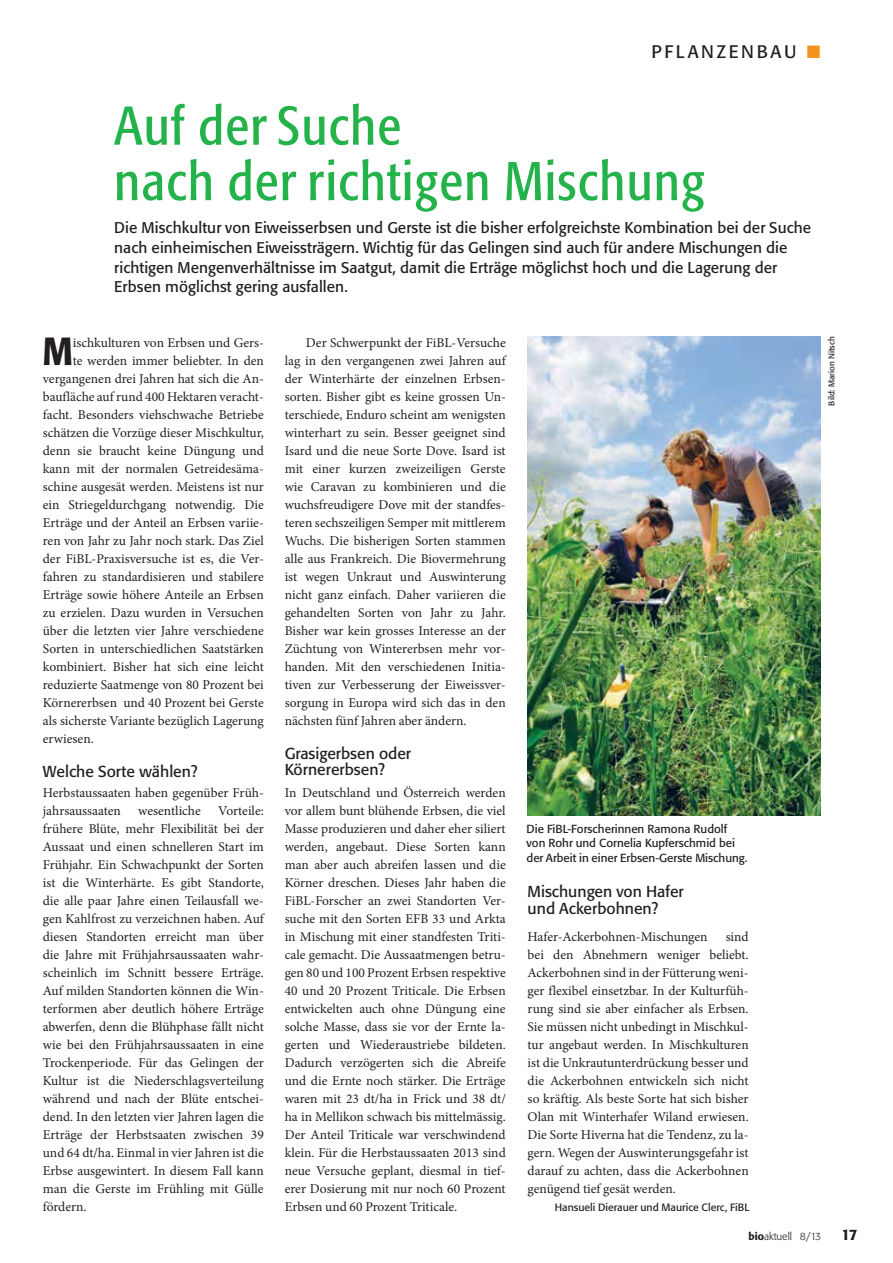
<style>
.page{position:relative;width:893px;height:1263px;background:#fff}
.page>*{position:absolute;margin:0;border:0;box-sizing:border-box;transform-origin:0 0}
.t1{font:condensed 54px/55.5px "Formata BQ";letter-spacing:.025em;color:#24b34b}
.t2{font:500 condensed 38.85px "Formata BQ";color:#231f20}
.t3{font:18px "Formata BQ";letter-spacing:.15em;color:#231f20}
.t4{font:15.75px/16.5px "Formata BQ";color:#231f20}
.t5{font:15.3px/19.8px "Formata BQ";letter-spacing:.005em;color:#231f20}
.t6{font:500 15px "Formata BQ";color:#231f20}
.t7{font:13.5px/18px "Minion Pro";color:#231f20;text-align:justify}
.t8{font:11.55px/14.5px "Formata BQ";color:#231f20}
.t9{font:10.5px "Formata BQ";color:#231f20}
.t10{font:300 10.5px "Formata BQ";color:#231f20}
.t11{font:8.25px "Formata BQ";color:#231f20}
.s1{color:#f7931d}
.s2{font-weight:500}
</style>
<div class="page">
<img style="left:527px;top:337px;width:293px;height:478px">
<h3 class="t3" style="left:651px;top:42px;width:171px">PFLANZENBAU <span class="s1">■</span></h3>
<h1 class="t1" style="left:114px;top:100px;width:592px">Auf der Suche<br>nach der richtigen Mischung</h1>
<p class="t5" style="left:114px;top:218px;width:698px">Die Mischkultur von Eiweisserbsen und Gerste ist die bisher erfolgreichste Kombination bei der Suche nach einheimischen Eiweissträgern. Wichtig für das Gelingen sind auch für andere Mischungen die richtigen Mengenverhältnisse im Saatgut, damit die Erträge möglichst hoch und die Lagerung der Erbsen möglichst gering ausfallen.</p>
<h2 class="t2" style="left:43px;top:329px;width:31px">M</h2>
<p class="t7" style="left:73px;top:335px;width:193px">ischkulturen von Erbsen und Gers-</p>
<p class="t7" style="left:73px;top:353px;width:193px">te werden immer beliebter. In den</p>
<p class="t7" style="left:43px;top:371px;width:223px">vergangenen drei Jahren hat sich die An-</p>
<p class="t7" style="left:43px;top:389px;width:223px">baufläche auf rund 400 Hektaren veracht-</p>
<p class="t7" style="left:43px;top:407px;width:223px">facht. Besonders viehschwache Betriebe</p>
<p class="t7" style="left:43px;top:425px;width:223px">schätzen die Vorzüge dieser Mischkultur,</p>
<p class="t7" style="left:43px;top:443px;width:223px">denn sie braucht keine Düngung und</p>
<p class="t7" style="left:43px;top:461px;width:222px">kann mit der normalen Getreidesäma-</p>
<p class="t7" style="left:43px;top:479px;width:223px">schine ausgesät werden. Meistens ist nur</p>
<p class="t7" style="left:43px;top:497px;width:223px">ein Striegeldurchgang notwendig. Die</p>
<p class="t7" style="left:43px;top:515px;width:222px">Erträge und der Anteil an Erbsen variie-</p>
<p class="t7" style="left:43px;top:533px;width:222px">ren von Jahr zu Jahr noch stark. Das Ziel</p>
<p class="t7" style="left:43px;top:551px;width:223px">der FiBL-Praxisversuche ist es, die Ver-</p>
<p class="t7" style="left:43px;top:569px;width:222px">fahren zu standardisieren und stabilere</p>
<p class="t7" style="left:43px;top:587px;width:222px">Erträge sowie höhere Anteile an Erbsen</p>
<p class="t7" style="left:43px;top:605px;width:223px">zu erzielen. Dazu wurden in Versuchen</p>
<p class="t7" style="left:43px;top:623px;width:222px">über die letzten vier Jahre verschiedene</p>
<p class="t7" style="left:43px;top:641px;width:222px">Sorten in unterschiedlichen Saatstärken</p>
<p class="t7" style="left:43px;top:659px;width:223px">kombiniert. Bisher hat sich eine leicht</p>
<p class="t7" style="left:43px;top:677px;width:223px">reduzierte Saatmenge von 80 Prozent bei</p>
<p class="t7" style="left:43px;top:695px;width:222px">Körnererbsen und 40 Prozent bei Gerste</p>
<p class="t7" style="left:43px;top:713px;width:223px">als sicherste Variante bezüglich Lagerung</p>
<p class="t7" style="left:43px;top:731px;width:53px">erwiesen.</p>
<p class="t4" style="left:43px;top:763px;width:156px">Welche Sorte wählen?</p>
<p class="t7" style="left:43px;top:785px;width:222px">Herbstaussaaten haben gegenüber Früh&shy;jahrsaussaaten</p>
<p class="t7" style="left:43px;top:803px;width:223px;text-indent:175px">Vorteile: frühere Blüte, mehr Flexibilität bei der Aussaat und einen schnelleren Start im Frühjahr. Ein Schwachpunkt der Sorten ist die Winterhärte. Es gibt Standorte, die alle paar Jahre einen Teilausfall we&shy;gen Kahlfrost zu verzeichnen haben. Auf diesen Standorten erreicht man über die Jahre mit Frühjahrsaussaaten wahr&shy;scheinlich im Schnitt bessere Erträge.<br>Auf milden Standorten können die Win&shy;terformen aber deutlich höhere Erträge abwerfen, denn die Blühphase fällt nicht wie bei den Frühjahrsaussaaten in eine Trockenperiode. Für das Gelingen der Kultur ist die Niederschlagsverteilung während und nach der Blüte entschei&shy;dend. In den letzten vier Jahren lagen die Erträge der Herbstsaaten zwischen 39 und 64 dt/ha. Einmal in vier Jahren ist die Erbse ausgewintert. In diesem Fall kann man die Gerste im Frühling mit Gülle fördern.</p>
<p class="t7" style="left:138px;top:803px;width:64px">wesentliche</p>
<p class="t7" style="left:285px;top:335px;width:223px;text-indent:21px">Der Schwerpunkt der FiBL-Versuche lag in den vergangenen zwei Jahren auf der Winterhärte der einzelnen Erbsen&shy;sorten. Bisher gibt es keine grossen Un&shy;terschiede, Enduro scheint am wenigsten winterhart zu sein. Besser geeignet sind Isard und die neue Sorte Dove. Isard ist mit einer kurzen zweizeiligen Gerste wie Caravan zu kombinieren und die wuchsfreudigere Dove mit der standfes&shy;teren sechszeiligen Semper mit mittlerem Wuchs. Die bisherigen Sorten stammen alle aus Frankreich. Die Biovermehrung ist wegen Unkraut und Auswinterung nicht ganz einfach. Daher variieren die gehandelten Sorten von Jahr zu Jahr.<br>Bisher war kein grosses Interesse an der Züchtung von Wintererbsen mehr vor&shy;handen. Mit den verschiedenen Initia&shy;tiven zur Verbesserung der Eiweissver&shy;sorgung in Europa wird sich das in den nächsten fünf Jahren aber ändern.</p>
<p class="t4" style="left:285px;top:746px;width:128px">Grasigerbsen oder<br>Körnererbsen?</p>
<p class="t7" style="left:285px;top:785px;width:223px">In Deutschland und Österreich werden vor allem bunt blühende Erbsen, die viel Masse produzieren und daher eher siliert werden, angebaut. Diese Sorten kann man aber auch abreifen lassen und die Körner dreschen. Dieses Jahr haben die FiBL-Forscher an zwei Standorten Ver&shy;suche mit den Sorten EFB 33 und Arkta in Mischung mit einer standfesten Triti&shy;cale gemacht. Die Aussaatmengen betru&shy;gen 80 und 100 Prozent Erbsen respektive 40 und 20 Prozent Triticale. Die Erbsen entwickelten auch ohne Düngung eine solche Masse, dass sie vor der Ernte la&shy;gerten und Wiederaustriebe bildeten.<br>Dadurch verzögerten sich die Abreife und die Ernte noch stärker. Die Erträge waren mit 23 dt/ha in Frick und 38 dt/ ha in Mellikon schwach bis mittelmässig.<br>Der Anteil Triticale war verschwindend klein. Für die Herbstaussaaten 2013 sind neue Versuche geplant, diesmal in tief&shy;erer Dosierung mit nur noch 60 Prozent Erbsen und 60 Prozent Triticale.</p>
<p class="t8" style="left:526px;top:822px;width:222px">Die FiBL-Forscherinnen Ramona Rudolf von Rohr und Cornelia Kupferschmid bei der Arbeit in einer Erbsen-Gerste Mischung.</p>
<p class="t4" style="left:528px;top:884px;width:158px">Mischungen von Hafer und Ackerbohnen?</p>
<p class="t7" style="left:528px;top:929px;width:181px">Hafer-Ackerbohnen-Mischungen</p>
<p class="t7" style="left:528px;top:929px;width:223px;text-indent:198px">sind bei den Abnehmern weniger beliebt.<br>Ackerbohnen sind in der Fütterung weni&shy;ger flexibel einsetzbar. In der Kulturfüh&shy;rung sind sie aber einfacher als Erbsen.<br>Sie müssen nicht unbedingt in Mischkul&shy;tur angebaut werden. In Mischkulturen ist die Unkrautunterdrückung besser und die Ackerbohnen entwickeln sich nicht so kräftig. Als beste Sorte hat sich bisher Olan mit Winterhafer Wiland erwiesen.<br>Die Sorte Hiverna hat die Tendenz, zu la&shy;gern. Wegen der Auswinterungsgefahr ist darauf zu achten, dass die Ackerbohnen genügend tief gesät werden.</p>
<p class="t9" style="left:555px;top:1202px;width:196px">Hansueli Dierauer und Maurice Clerc, FiBL</p>
<p class="t11" style="left:827px;top:406px;width:71px;rotate:-90deg">Bild: Marion Nitsch</p>
<p class="t10" style="left:748px;top:1231px;width:74px"><span class="s2">bio</span>aktuell 8/13</p>
<p class="t6" style="left:841px;top:1228px;width:18px">17</p>
</div>
